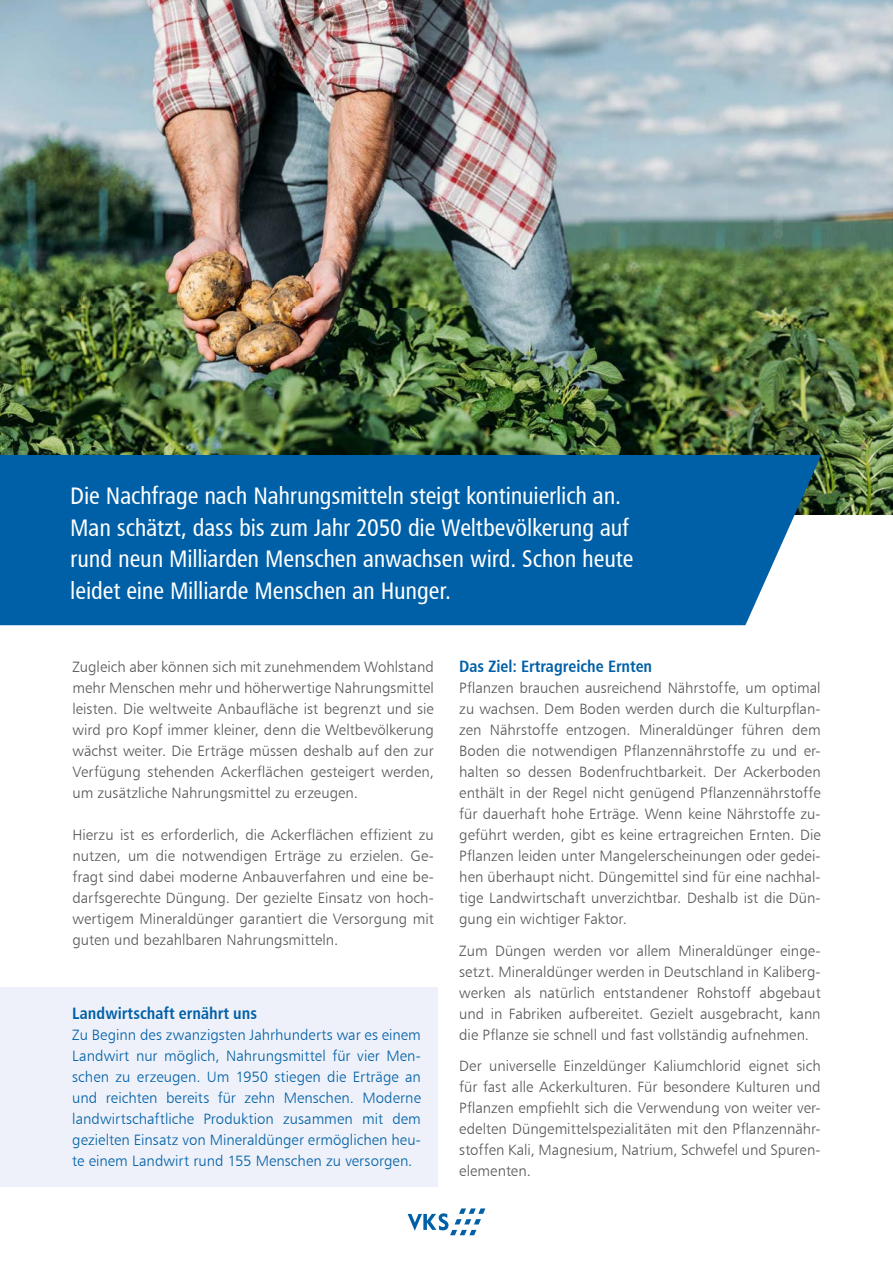
<style>
.page{position:relative;width:893px;height:1263px;background:#fff}
.page>*{position:absolute;margin:0;border:0;box-sizing:border-box;transform-origin:0 0}
.t1{font:24px/31.5px "Humanist 777 BT Roman Condensed B";letter-spacing:-.005em;color:#fff}
.t2{font:16.5px "Humanist 777 BT Bold Condensed B";color:#0060a7}
.t3{font:15px/21px "Humanist 777 BT Light B";color:#575756;text-align:justify}
.t4{font:15px/21px "Humanist 777 BT Light B";letter-spacing:.005em;color:#0060a7;text-align:justify}
</style>
<div class="page">
<img style="left:0;top:0;width:893px;height:514px">
<div style="left:0;top:455px;width:821px;height:170px;background:#0060a7"></div>
<div style="left:0;top:987px;width:438px;height:199px;background:#eef1f9"></div>
<svg style="left:408px;top:1208px;width:77px;height:27px"></svg>
<h1 class="t1" style="left:70px;top:479px;width:565px">Die Nachfrage nach Nahrungsmitteln steigt kontinuierlich an.<br>Man schätzt, dass bis zum Jahr 2050 die Weltbevölkerung auf rund neun Milliarden Menschen anwachsen wird. Schon heute leidet eine Milliarde Menschen an Hunger.</h1>
<p class="t3" style="left:72px;top:656px;width:363px">Zugleich aber können sich mit zunehmendem Wohlstand mehr Menschen mehr und höherwertige Nahrungsmittel leisten. Die weltweite Anbaufläche ist begrenzt und sie wird pro Kopf immer kleiner, denn die Weltbevölkerung wächst weiter. Die Erträge müssen deshalb auf den zur Verfügung stehenden Ackerflächen gesteigert werden, um zusätzliche Nahrungsmittel zu erzeugen.</p>
<p class="t3" style="left:72px;top:824px;width:363px">Hierzu ist es erforderlich, die Ackerflächen effizient zu nutzen, um die notwendigen Erträge zu erzielen. Ge&shy;fragt sind dabei moderne Anbauverfahren und eine be&shy;darfsgerechte Düngung. Der gezielte Einsatz von hoch&shy;wertigem Mineraldünger garantiert die Versorgung mit guten und bezahlbaren Nahrungsmitteln.</p>
<p class="t2" style="left:72px;top:1002px;width:186px">Landwirtschaft ernährt uns</p>
<p class="t4" style="left:72px;top:1024px;width:350px">Zu Beginn des zwanzigsten Jahrhunderts war es einem Landwirt nur möglich, Nahrungsmittel für vier Men&shy;schen zu erzeugen. Um 1950 stiegen die Erträge an und reichten bereits für zehn Menschen. Moderne landwirtschaftliche Produktion zusammen mit dem gezielten Einsatz von Mineraldünger ermöglichen heu&shy;te einem Landwirt rund 155 Menschen zu versorgen.</p>
<p class="t2" style="left:459px;top:656px;width:194px">Das Ziel: Ertragreiche Ernten</p>
<p class="t3" style="left:459px;top:677px;width:363px">Pflanzen brauchen ausreichend Nährstoffe, um optimal zu wachsen. Dem Boden werden durch die Kulturpflan&shy;zen Nährstoffe entzogen. Mineraldünger führen dem Boden die notwendigen Pflanzennährstoffe zu und er&shy;halten so dessen Bodenfruchtbarkeit. Der Ackerboden enthält in der Regel nicht genügend Pflanzennährstoffe für dauerhaft hohe Erträge. Wenn keine Nährstoffe zu&shy;geführt werden, gibt es keine ertragreichen Ernten. Die Pflanzen leiden unter Mangelerscheinungen oder gedei&shy;hen überhaupt nicht. Düngemittel sind für eine nachhal&shy;tige Landwirtschaft unverzichtbar. Deshalb ist die Dün&shy;gung ein wichtiger Faktor.</p>
<p class="t3" style="left:459px;top:940px;width:363px">Zum Düngen werden vor allem Mineraldünger einge&shy;setzt. Mineraldünger werden in Deutschland in Kaliberg&shy;werken als natürlich entstandener Rohstoff abgebaut und in Fabriken aufbereitet. Gezielt ausgebracht, kann die Pflanze sie schnell und fast vollständig aufnehmen.</p>
<p class="t3" style="left:459px;top:1055px;width:363px">Der universelle Einzeldünger Kaliumchlorid eignet sich für fast alle Ackerkulturen. Für besondere Kulturen und Pflanzen empfiehlt sich die Verwendung von weiter ver&shy;edelten Düngemittelspezialitäten mit den Pflanzennähr&shy;stoffen Kali, Magnesium, Natrium, Schwefel und Spuren&shy;elementen.</p>
</div>
